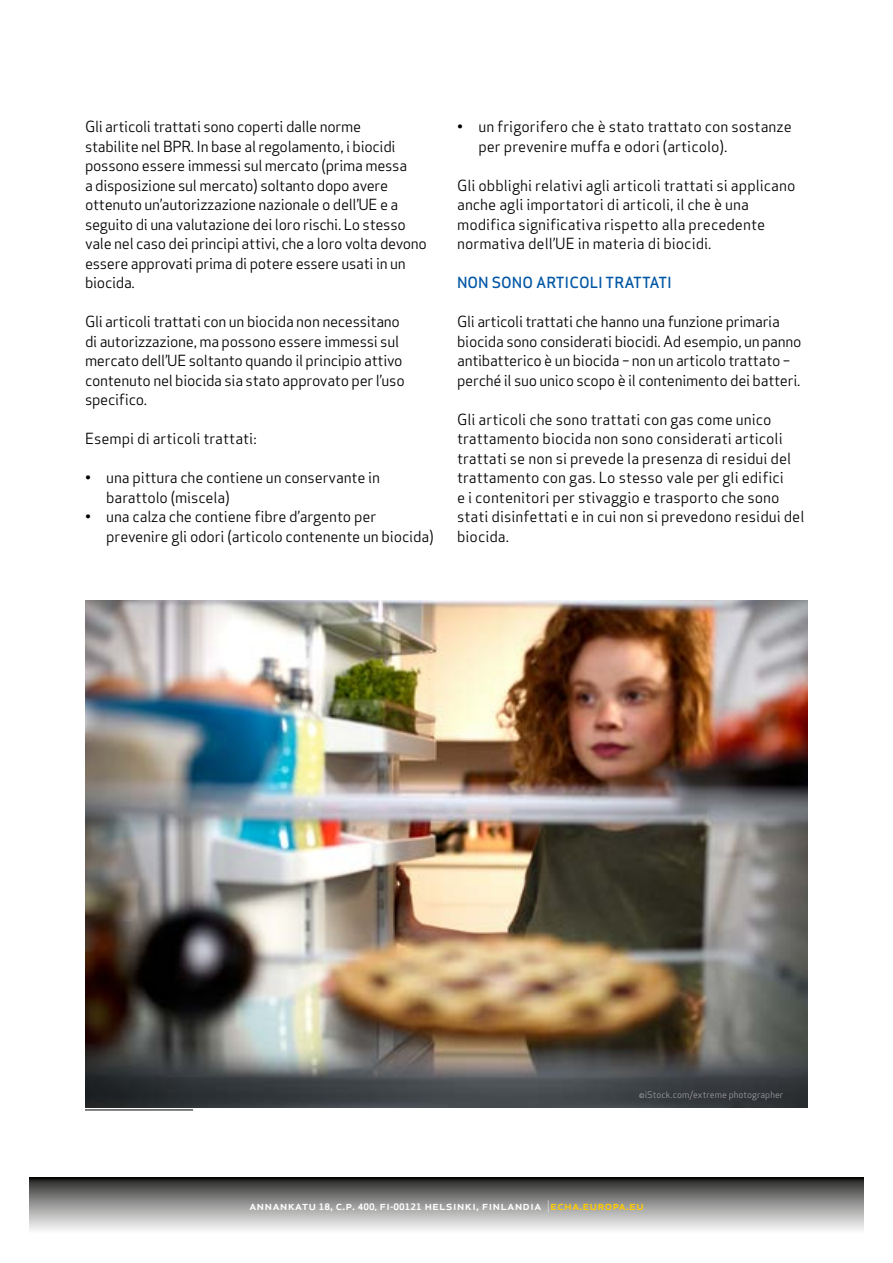
<style>
.page{position:relative;width:893px;height:1263px;background:#fff}
.page>*{position:absolute;margin:0;border:0;box-sizing:border-box;transform-origin:0 0}
.t1{font:15px/19.5px "Apex Sans";letter-spacing:-.02em;color:#000}
.t2{font:15px/19.5px "Apex Sans";color:#000}
.t3{font:500 15px "Apex Sans";color:#0056a4}
.t4{font:500 12.15px "Apex Sans";color:#fff;scale:1.08 1}
.t5{font:9px "Apex Sans";color:#9d9d9c}
.s1{font-weight:700;font-size:8.7px}
.s2{font-weight:700;font-size:8.25px}
.s3{font-weight:300}
.s4{color:#fc0}
</style>
<div class="page">
<svg style="left:30px;top:1178px;width:833px;height:52px;background:#909090"></svg>
<hr style="left:85px;top:1110px;width:108px;height:1px;background:#000">
<img style="left:85px;top:600px;width:723px;height:507px">
<p class="t1" style="left:85px;top:115px;width:343px">Gli articoli trattati sono coperti dalle norme<br>stabilite nel BPR. In base al regolamento, i biocidi possono essere immessi sul mercato (prima messa<br>a disposizione sul mercato) soltanto dopo avere ottenuto un’autorizzazione nazionale o dell’UE e a seguito di una valutazione dei loro rischi. Lo stesso vale nel caso dei principi attivi, che a loro volta devono essere approvati prima di potere essere usati in un biocida.</p>
<p class="t1" style="left:85px;top:310px;width:321px">Gli articoli trattati con un biocida non necessitano di autorizzazione, ma possono essere immessi sul mercato dell’UE soltanto quando il principio attivo contenuto nel biocida sia stato approvato per l’uso specifico.</p>
<p class="t2" style="left:85px;top:427px;width:173px">Esempi di articoli trattati:</p>
<p class="t1" style="left:106px;top:466px;width:275px;text-indent:-21px">• una pittura che contiene un conservante in barattolo (miscela)</p>
<p class="t1" style="left:106px;top:505px;width:329px;text-indent:-21px">• una calza che contiene fibre d’argento per prevenire gli odori (articolo contenente un biocida)</p>
<p class="t2" style="left:478px;top:115px;width:315px;text-indent:-21px">• un frigorifero che è stato trattato con sostanze per prevenire muffa e odori (articolo).</p>
<p class="t2" style="left:457px;top:174px;width:340px">Gli obblighi relativi agli articoli trattati si applicano anche agli importatori di articoli, il che è una modifica significativa rispetto alla precedente normativa dell’UE in materia di biocidi.</p>
<p class="t3" style="left:457px;top:269px;width:216px">NON SONO ARTICOLI TRATTATI</p>
<p class="t1" style="left:457px;top:310px;width:346px">Gli articoli trattati che hanno una funzione primaria biocida sono considerati biocidi. Ad esempio, un panno antibatterico è un biocida – non un articolo trattato – perché il suo unico scopo è il contenimento dei batteri.</p>
<p class="t2" style="left:457px;top:408px;width:349px">Gli articoli che sono trattati con gas come unico trattamento biocida non sono considerati articoli trattati se non si prevede la presenza di residui del trattamento con gas. Lo stesso vale per gli edifici<br>e i contenitori per stivaggio e trasporto che sono stati disinfettati e in cui non si prevedono residui del biocida.</p>
<p class="t5" style="left:639px;top:1087px;width:146px">©iStock.com/extreme photographer</p>
<p class="t4" style="left:249px;top:1195px;width:367px">annankatu <span class="s1">18</span>, c.p. <span class="s1">400,</span> fi<span class="s2">-</span><span class="s1">00121</span> helsinki, finlandia <span class="s3">|</span><span class="s4">echa.europa.eu</span></p>
</div>
